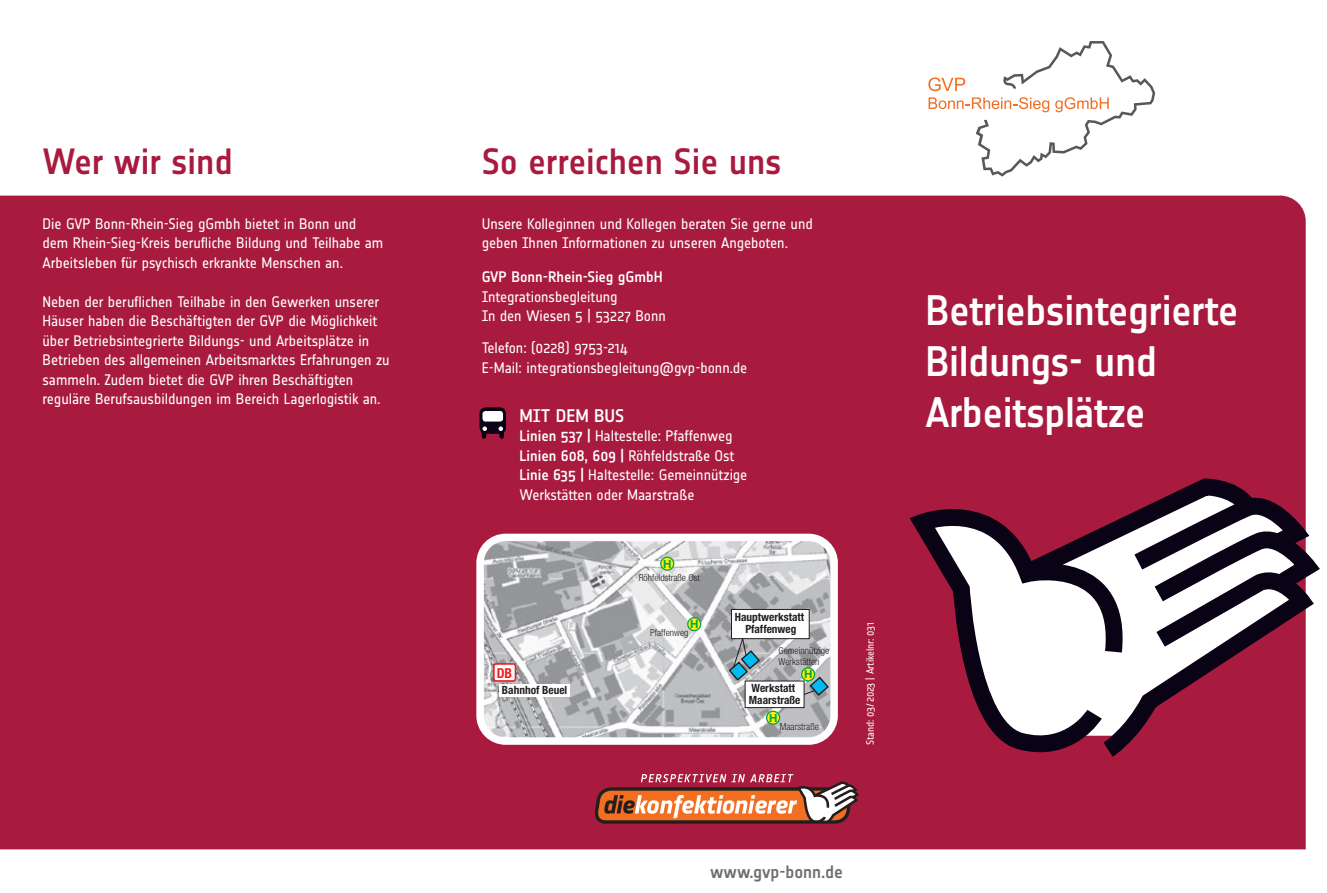
<style>
.page{position:relative;width:1327px;height:893px;background:#fff}
.page>*{position:absolute;margin:0;border:0;box-sizing:border-box;transform-origin:0 0}
.t1{font:500 42px/51px "Notes";letter-spacing:-.015em;color:#fff}
.t2{font:500 36px "Notes";letter-spacing:-.005em;color:#a91a3f}
.t3{font:500 18px "Notes";color:#fff}
.t4{font:500 17.7px "Notes";letter-spacing:-.005em;color:#6c6d70}
.t5{font:15px/19.5px "Notes";letter-spacing:-.005em;color:#fff}
.t6{font:500 15px "Notes";letter-spacing:-.005em;color:#fff}
.t7{font:700 condensed 13.8px "Helvetica Neue";color:#ee1d23}
.t8{font:700 condensed 11.25px/12.1px "Helvetica Neue";color:#231f20;text-align:center}
.t9{font:700 11.25px "Helvetica Neue";color:#00a54f}
.t10{font:10.5px "Notes";letter-spacing:-.02em;color:#fff}
.t11{font:300 condensed 9.75px/11.2px "Helvetica Neue LT Pro";color:#231f20}
.s1{font-weight:500}
</style>
<div class="page">
<div style="left:0;top:196px;width:1305px;height:653px;background:#a91a3f"></div>
<svg style="left:1009px;top:487px;width:309px;height:270px"></svg>
<svg style="left:909px;top:494px;width:219px;height:261px"></svg>
<div style="left:479px;top:407px;width:27px;height:27px;background:#0a0215;border-radius:6px"></div>
<div style="left:482px;top:411px;width:21px;height:11px;background:#fff;border-radius:3px"></div>
<div style="left:499px;top:429px;width:5px;height:8px;background:#0a0215"></div>
<svg style="left:482px;top:426px;width:5px;height:11px"></svg>
<svg style="left:498px;top:426px;width:5px;height:5px"></svg>
<img style="left:480px;top:537px;width:352px;height:204px">
<svg style="left:676px;top:603px;width:24px;height:27px"></svg>
<svg style="left:688px;top:618px;width:13px;height:13px"></svg>
<div style="left:687px;top:617px;width:14px;height:14px;border:1px solid #00a54f;border-radius:50%"></div>
<div style="left:494px;top:664px;width:21px;height:17px;background:#fff;border-radius:2px"></div>
<div style="left:493px;top:663px;width:23px;height:19px;border:2px solid #ee1d23;border-radius:2px"></div>
<div style="left:499px;top:684px;width:71px;height:13px;background:#fff"></div>
<svg style="left:766px;top:711px;width:13px;height:13px"></svg>
<div style="left:766px;top:711px;width:14px;height:14px;border:1px solid #00a54f;border-radius:50%"></div>
<svg style="left:661px;top:557px;width:13px;height:13px"></svg>
<div style="left:660px;top:556px;width:14px;height:15px;border:1px solid #00a54f;border-radius:50%"></div>
<div style="left:731px;top:609px;width:78px;height:30px;background:#fff;border:1px solid #231f20"></div>
<svg style="left:726px;top:638px;width:103px;height:70px"></svg>
<div style="left:476px;top:534px;width:362px;height:211px;border:8px solid #fff;border-radius:26px"></div>
<svg style="left:928px;top:41px;width:227px;height:136px"></svg>
<svg style="left:595px;top:774px;width:264px;height:50px;background:#b96656"></svg>
<h2 class="t2" style="left:43px;top:142px;width:192px">Wer wir sind</h2>
<h2 class="t2" style="left:482px;top:142px;width:301px">So erreichen Sie uns</h2>
<p class="t5" style="left:43px;top:214px;width:342px">Die GVP Bonn-Rhein-Sieg gGmbh bietet in Bonn und dem Rhein-Sieg-Kreis berufliche Bildung und Teilhabe am<br>Arbeitsleben für psychisch erkrankte Menschen an.</p>
<p class="t5" style="left:43px;top:292px;width:348px">Neben der beruflichen Teilhabe in den Gewerken unserer Häuser haben die Beschäftigten der GVP die Möglichkeit über Betriebsintegrierte Bildungs- und Arbeitsplätze in Betrieben des allgemeinen Arbeitsmarktes Erfahrungen zu sammeln. Zudem bietet die GVP ihren Beschäftigten reguläre Berufsausbildungen im Bereich Lagerlogistik an.</p>
<p class="t5" style="left:482px;top:214px;width:333px">Unsere Kolleginnen und Kollegen beraten Sie gerne und geben Ihnen Informationen zu unseren Angeboten.</p>
<p class="t6" style="left:482px;top:269px;width:182px">GVP Bonn-Rhein-Sieg gGmbH</p>
<p class="t5" style="left:482px;top:287px;width:186px">Integrationsbegleitung<br>In den Wiesen 5 | 53227 Bonn</p>
<p class="t5" style="left:482px;top:338px;width:267px">Telefon: (0228) 9753-214<br>E-Mail: integrationsbegleitung@gvp-bonn.de</p>
<p class="t3" style="left:519px;top:405px;width:107px">MIT DEM BUS</p>
<p class="t5" style="left:519px;top:426px;width:229px"><span class="s1">Linien 537 |</span> Haltestelle: Pfaffenweg <span class="s1">Linien 608, 609 |</span> Röhfeldstraße Ost <span class="s1">Linie 635 |</span> Haltestelle: Gemeinnützige Werkstätten oder Maarstraße</p>
<p class="t7" style="left:497px;top:661px;width:17px">DB</p>
<p class="t8" style="left:502px;top:684px;width:67px">Bahnhof Beuel</p>
<p class="t9" style="left:663px;top:555px;width:10px">H</p>
<p class="t11" style="left:639px;top:572px;width:63px">Röhfeldstraße Ost</p>
<p class="t9" style="left:690px;top:615px;width:10px">H</p>
<p class="t11" style="left:650px;top:627px;width:40px">Pfaffenweg</p>
<p class="t8" style="left:735px;top:610px;width:71px">Hauptwerkstatt<br>Pfaffenweg</p>
<p class="t11" style="left:778px;top:644px;width:52px">Gemeinnützige<br>Werkstätten</p>
<p class="t9" style="left:804px;top:665px;width:10px">H</p>
<p class="t8" style="left:749px;top:681px;width:53px;text-align:left">Werkstatt<br>Maarstraße</p>
<p class="t9" style="left:769px;top:709px;width:10px">H</p>
<p class="t11" style="left:780px;top:721px;width:40px">Maarstraße</p>
<p class="t10" style="left:864px;top:745px;width:124px;rotate:-90deg">Stand: 03/2023 | Artikelnr: 031</p>
<p class="t4" style="left:710px;top:862px;width:134px">www.gvp-bonn.de</p>
<h1 class="t1" style="left:925px;top:285px;width:315px">Betriebsintegrierte<br>Bildungs- und<br>Arbeitsplätze</h1>
</div>
